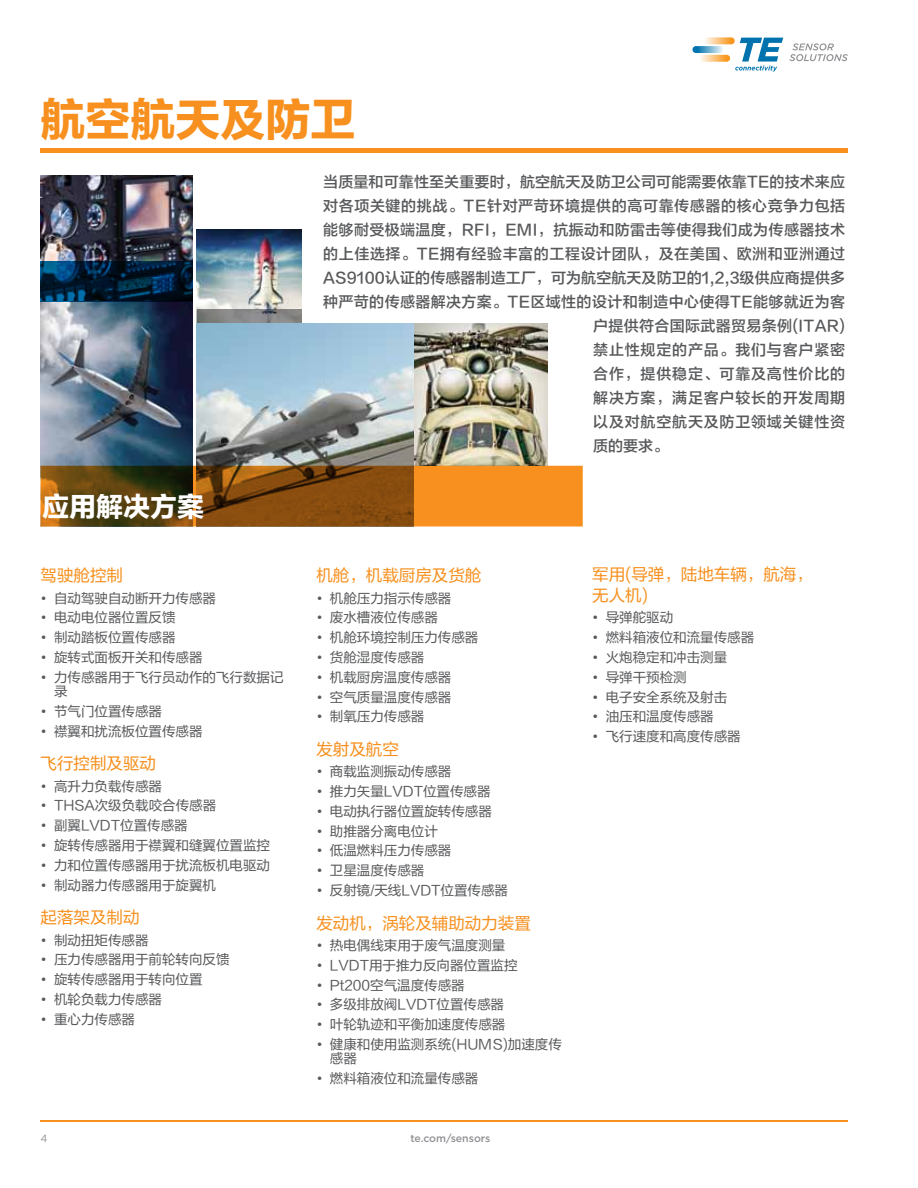
<style>
.page{position:relative;width:918px;height:1188px;background:#fff}
.page>*{position:absolute;margin:0;border:0;box-sizing:border-box;transform-origin:0 0}
.t1{font:45px "FZLTDHJW GB1 0";color:#f7901e}
.t2{font:27px "FZLTDHJW GB1 0";color:#fff}
.t3{font:16.5px/21.6px "FZLTHJW GB1 0";color:#f7901e}
.t4{font:15px "FZLTZHJW GB1 0";letter-spacing:.025em;color:#58595b}
.t5{font:15px "FZLTZHJW GB1 0";letter-spacing:.055em;color:#58595b}
.t6{font:15px "FZLTZHJW GB1 0";letter-spacing:.005em;color:#58595b}
.t7{font:13.5px/14.4px "FZLTHJW GB1 0";color:#58595b}
.t8{font:500 10.5px "Gotham";color:#919195}
.t9{font:10.5px "Gotham";color:#919195}
.s1{font-family:"Gotham"}
</style>
<div class="page">
<svg style="left:704px;top:37px;width:31px;height:7px"></svg>
<svg style="left:699px;top:55px;width:31px;height:7px"></svg>
<svg style="left:692px;top:46px;width:31px;height:7px"></svg>
<svg style="left:735px;top:38px;width:48px;height:34px"></svg>
<svg style="left:789px;top:43px;width:59px;height:18px"></svg>
<hr style="left:40px;top:1120px;width:808px;height:2px;background:#f7901e">
<hr style="left:40px;top:148px;width:808px;height:4px;background:#f7901e">
<img style="left:197px;top:229px;width:104px;height:81px">
<img style="left:414px;top:323px;width:133px;height:143px">
<svg style="left:197px;top:310px;width:105px;height:13px"></svg>
<img style="left:197px;top:323px;width:217px;height:143px">
<img style="left:40px;top:176px;width:153px;height:290px">
<svg style="left:40px;top:261px;width:153px;height:40px"></svg>
<svg style="left:40px;top:466px;width:543px;height:60px"></svg>
<h1 class="t1" style="left:40px;top:95px;width:316px">航空航天及防卫</h1>
<h2 class="t2" style="left:42px;top:492px;width:163px">应用解决方案</h2>
<p class="t3" style="left:40px;top:565px;width:84px">驾驶舱控制</p>
<p class="t7" style="left:40px;top:591px;width:177px"><span class="s1">•</span> 自动驾驶自动断开力传感器</p>
<p class="t7" style="left:40px;top:611px;width:136px"><span class="s1">•</span> 电动电位器位置反馈</p>
<p class="t7" style="left:40px;top:631px;width:136px"><span class="s1">•</span> 制动踏板位置传感器</p>
<p class="t7" style="left:40px;top:650px;width:163px"><span class="s1">•</span> 旋转式面板开关和传感器</p>
<p class="t7" style="left:54px;top:670px;width:231px;text-indent:-14px"><span class="s1">•</span> 力传感器用于飞行员动作的飞行数据记录</p>
<p class="t7" style="left:40px;top:705px;width:123px"><span class="s1">•</span> 节气门位置传感器</p>
<p class="t7" style="left:40px;top:724px;width:163px"><span class="s1">•</span> 襟翼和扰流板位置传感器</p>
<p class="t3" style="left:40px;top:753px;width:117px">飞行控制及驱动</p>
<p class="t7" style="left:40px;top:779px;width:123px"><span class="s1">•</span> 高升力负载传感器</p>
<p class="t7" style="left:40px;top:799px;width:177px"><span class="s1">•</span> THSA次级负载咬合传感器</p>
<p class="t7" style="left:40px;top:819px;width:149px"><span class="s1">•</span> 副翼LVDT位置传感器</p>
<p class="t7" style="left:40px;top:839px;width:231px"><span class="s1">•</span> 旋转传感器用于襟翼和缝翼位置监控</p>
<p class="t7" style="left:40px;top:858px;width:231px"><span class="s1">•</span> 力和位置传感器用于扰流板机电驱动</p>
<p class="t7" style="left:40px;top:878px;width:177px"><span class="s1">•</span> 制动器力传感器用于旋翼机</p>
<p class="t3" style="left:40px;top:907px;width:100px">起落架及制动</p>
<p class="t7" style="left:40px;top:933px;width:109px"><span class="s1">•</span> 制动扭矩传感器</p>
<p class="t7" style="left:40px;top:953px;width:190px"><span class="s1">•</span> 压力传感器用于前轮转向反馈</p>
<p class="t7" style="left:40px;top:973px;width:163px"><span class="s1">•</span> 旋转传感器用于转向位置</p>
<p class="t7" style="left:40px;top:992px;width:123px"><span class="s1">•</span> 机轮负载力传感器</p>
<p class="t7" style="left:40px;top:1012px;width:96px"><span class="s1">•</span> 重心力传感器</p>
<p class="t4" style="left:323px;top:174px;width:523px">当质量和可靠性至关重要时，航空航天及防卫公司可能需要依靠TE的技术来应</p>
<p class="t4" style="left:323px;top:198px;width:524px">对各项关键的挑战。TE针对严苛环境提供的高可靠传感器的核心竞争力包括</p>
<p class="t4" style="left:323px;top:222px;width:523px">能够耐受极端温度，RFI，EMI，抗振动和防雷击等使得我们成为传感器技术</p>
<p class="t4" style="left:323px;top:246px;width:524px">的上佳选择。TE拥有经验丰富的工程设计团队，及在美国、欧洲和亚洲通过</p>
<p class="t6" style="left:323px;top:270px;width:523px">AS9100认证的传感器制造工厂，可为航空航天及防卫的1,2,3级供应商提供多</p>
<p class="t4" style="left:323px;top:294px;width:523px">种严苛的传感器解决方案。TE区域性的设计和制造中心使得TE能够就近为客</p>
<p class="t4" style="left:593px;top:318px;width:253px">户提供符合国际武器贸易条例(ITAR)</p>
<p class="t5" style="left:593px;top:342px;width:253px">禁止性规定的产品。我们与客户紧密</p>
<p class="t5" style="left:593px;top:366px;width:253px">合作，提供稳定、可靠及高性价比的</p>
<p class="t5" style="left:593px;top:390px;width:253px">解决方案，满足客户较长的开发周期</p>
<p class="t5" style="left:593px;top:414px;width:253px">以及对航空航天及防卫领域关键性资</p>
<p class="t4" style="left:593px;top:438px;width:76px">质的要求。</p>
<p class="t3" style="left:316px;top:565px;width:166px">机舱，机载厨房及货舱</p>
<p class="t7" style="left:316px;top:591px;width:136px"><span class="s1">•</span> 机舱压力指示传感器</p>
<p class="t7" style="left:316px;top:611px;width:123px"><span class="s1">•</span> 废水槽液位传感器</p>
<p class="t7" style="left:316px;top:631px;width:163px"><span class="s1">•</span> 机舱环境控制压力传感器</p>
<p class="t7" style="left:316px;top:650px;width:109px"><span class="s1">•</span> 货舱湿度传感器</p>
<p class="t7" style="left:316px;top:670px;width:136px"><span class="s1">•</span> 机载厨房温度传感器</p>
<p class="t7" style="left:316px;top:690px;width:136px"><span class="s1">•</span> 空气质量温度传感器</p>
<p class="t7" style="left:316px;top:710px;width:109px"><span class="s1">•</span> 制氧压力传感器</p>
<p class="t3" style="left:316px;top:739px;width:84px">发射及航空</p>
<p class="t7" style="left:316px;top:765px;width:136px"><span class="s1">•</span> 商载监测振动传感器</p>
<p class="t7" style="left:316px;top:785px;width:176px"><span class="s1">•</span> 推力矢量LVDT位置传感器</p>
<p class="t7" style="left:316px;top:804px;width:177px"><span class="s1">•</span> 电动执行器位置旋转传感器</p>
<p class="t7" style="left:316px;top:824px;width:123px"><span class="s1">•</span> 助推器分离电位计</p>
<p class="t7" style="left:316px;top:844px;width:136px"><span class="s1">•</span> 低温燃料压力传感器</p>
<p class="t7" style="left:316px;top:864px;width:109px"><span class="s1">•</span> 卫星温度传感器</p>
<p class="t7" style="left:316px;top:884px;width:193px"><span class="s1">•</span> 反射镜/天线LVDT位置传感器</p>
<p class="t3" style="left:316px;top:913px;width:216px">发动机，涡轮及辅助动力装置</p>
<p class="t7" style="left:316px;top:938px;width:190px"><span class="s1">•</span> 热电偶线束用于废气温度测量</p>
<p class="t7" style="left:316px;top:958px;width:203px"><span class="s1">•</span> LVDT用于推力反向器位置监控</p>
<p class="t7" style="left:316px;top:978px;width:150px"><span class="s1">•</span> Pt200空气温度传感器</p>
<p class="t7" style="left:316px;top:998px;width:189px"><span class="s1">•</span> 多级排放阀LVDT位置传感器</p>
<p class="t7" style="left:316px;top:1018px;width:190px"><span class="s1">•</span> 叶轮轨迹和平衡加速度传感器</p>
<p class="t7" style="left:330px;top:1037px;width:234px;text-indent:-14px"><span class="s1">•</span> 健康和使用监测系统(HUMS)加速度传感器</p>
<p class="t7" style="left:316px;top:1072px;width:163px"><span class="s1">•</span> 燃料箱液位和流量传感器</p>
<p class="t3" style="left:592px;top:564px;width:222px">军用(导弹，陆地车辆，航海，无人机)</p>
<p class="t7" style="left:592px;top:611px;width:82px"><span class="s1">•</span> 导弹舵驱动</p>
<p class="t7" style="left:592px;top:631px;width:163px"><span class="s1">•</span> 燃料箱液位和流量传感器</p>
<p class="t7" style="left:592px;top:651px;width:136px"><span class="s1">•</span> 火炮稳定和冲击测量</p>
<p class="t7" style="left:592px;top:670px;width:96px"><span class="s1">•</span> 导弹干预检测</p>
<p class="t7" style="left:592px;top:690px;width:136px"><span class="s1">•</span> 电子安全系统及射击</p>
<p class="t7" style="left:592px;top:710px;width:123px"><span class="s1">•</span> 油压和温度传感器</p>
<p class="t7" style="left:592px;top:730px;width:150px"><span class="s1">•</span> 飞行速度和高度传感器</p>
<p class="t9" style="left:40px;top:1132px;width:9px">4</p>
<p class="t8" style="left:410px;top:1132px;width:82px">te.com/sensors</p>
</div>
